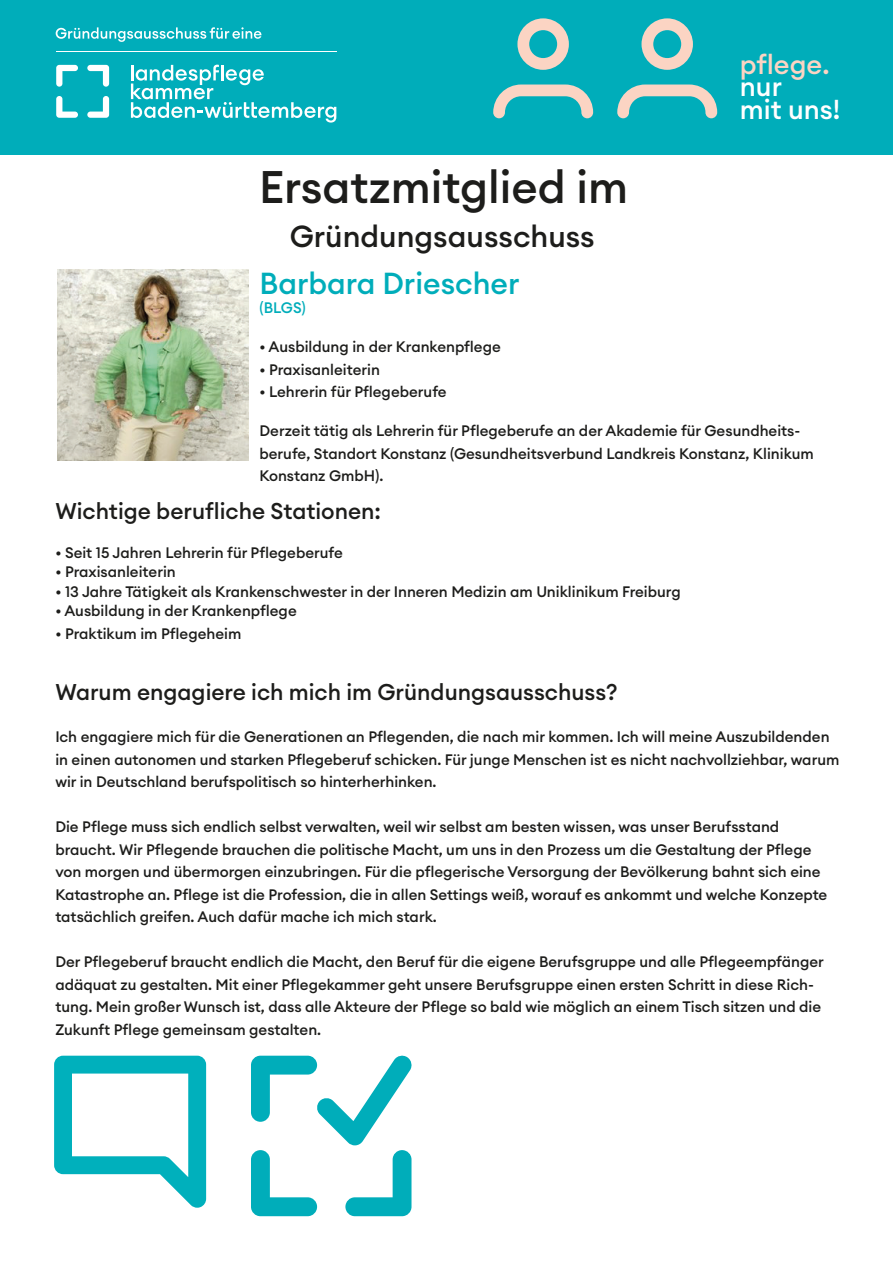
<style>
.page{position:relative;width:893px;height:1263px;background:#fff}
.page>*{position:absolute;margin:0;border:0;box-sizing:border-box;transform-origin:0 0}
.t1{font:500 45px "Euclid Circular A";color:#1d1d1b}
.t2{font:500 30px "Euclid Circular A";color:#1d1d1b}
.t3{font:500 30px "Euclid Circular A";color:#00adba}
.t4{font:500 27px "Euclid Circular A";color:#fff}
.t5{font:500 27px "Euclid Circular A";color:#fbd4c3}
.t6{font:500 22.5px "Euclid Circular A";color:#1d1d1b}
.t7{font:500 15px/22.5px "Euclid Circular A";color:#1d1d1b}
.t8{font:500 15px "Euclid Circular A";color:#00adba}
</style>
<div class="page">
<div style="left:0;top:0;width:746px;height:154px;background:#00adba"></div>
<div style="left:693px;top:0;width:200px;height:155px;background:#00adba"></div>
<img style="left:57px;top:269px;width:192px;height:192px">
<svg style="left:251px;top:1056px;width:160px;height:160px"></svg>
<svg style="left:54px;top:1056px;width:152px;height:152px"></svg>
<svg style="left:641px;top:18px;width:52px;height:52px"></svg>
<svg style="left:617px;top:85px;width:100px;height:33px"></svg>
<svg style="left:517px;top:18px;width:52px;height:52px"></svg>
<svg style="left:493px;top:85px;width:100px;height:33px"></svg>
<svg style="left:56px;top:27px;width:206px;height:15px"></svg>
<svg style="left:56px;top:65px;width:22px;height:22px"></svg>
<svg style="left:87px;top:65px;width:22px;height:22px"></svg>
<svg style="left:87px;top:96px;width:22px;height:22px"></svg>
<svg style="left:56px;top:96px;width:22px;height:22px"></svg>
<svg style="left:131px;top:65px;width:205px;height:58px"></svg>
<hr style="left:56px;top:51px;width:280px;height:1px;background:#fff">
<p class="t5" style="left:740px;top:47px;width:91px">pflege.</p>
<p class="t4" style="left:740px;top:69px;width:44px">nur</p>
<p class="t4" style="left:740px;top:92px;width:102px">mit uns!</p>
<p class="t1" style="left:259px;top:158px;width:370px">Ersatzmitglied im</p>
<p class="t2" style="left:290px;top:217px;width:307px">Gründungsausschuss</p>
<p class="t3" style="left:259px;top:264px;width:262px">Barbara Driescher</p>
<p class="t8" style="left:259px;top:298px;width:48px">(BLGS)</p>
<p class="t7" style="left:259px;top:335px;width:243px">• Ausbildung in der Krankenpflege</p>
<p class="t7" style="left:259px;top:358px;width:122px">• Praxisanleiterin</p>
<p class="t7" style="left:259px;top:380px;width:189px">• Lehrerin für Pflegeberufe</p>
<p class="t7" style="left:259px;top:419px;width:556px">Derzeit tätig als Lehrerin für Pflegeberufe an der Akademie für Gesundheits&shy;berufe, Standort Konstanz (Gesundheitsverbund Landkreis Konstanz, Klinikum<br>Konstanz GmbH).</p>
<p class="t6" style="left:55px;top:496px;width:327px">Wichtige berufliche Stationen:</p>
<p class="t7" style="left:55px;top:541px;width:289px">• Seit 15 Jahren Lehrerin für Pflegeberufe</p>
<p class="t7" style="left:55px;top:561px;width:122px">• Praxisanleiterin</p>
<p class="t7" style="left:55px;top:580px;width:627px">• 13 Jahre Tätigkeit als Krankenschwester in der Inneren Medizin am Uniklinikum Freiburg</p>
<p class="t7" style="left:55px;top:600px;width:243px">• Ausbildung in der Krankenpflege</p>
<p class="t7" style="left:55px;top:622px;width:188px">• Praktikum im Pflegeheim</p>
<p class="t6" style="left:55px;top:678px;width:564px">Warum engagiere ich mich im Gründungsausschuss?</p>
<p class="t7" style="left:55px;top:726px;width:786px">Ich engagiere mich für die Generationen an Pflegenden, die nach mir kommen. Ich will meine Auszubildenden in einen autonomen und starken Pflegeberuf schicken. Für junge Menschen ist es nicht nachvollziehbar, warum wir in Deutschland berufspolitisch so hinterherhinken.</p>
<p class="t7" style="left:55px;top:816px;width:774px">Die Pflege muss sich endlich selbst verwalten, weil wir selbst am besten wissen, was unser Berufsstand braucht. Wir Pflegende brauchen die politische Macht, um uns in den Prozess um die Gestaltung der Pflege von morgen und übermorgen einzubringen. Für die pflegerische Versorgung der Bevölkerung bahnt sich eine Katastrophe an. Pflege ist die Profession, die in allen Settings weiß, worauf es ankommt und welche Konzepte tatsächlich greifen. Auch dafür mache ich mich stark.</p>
<p class="t7" style="left:55px;top:951px;width:770px">Der Pflegeberuf braucht endlich die Macht, den Beruf für die eigene Berufsgruppe und alle Pflegeempfänger adäquat zu gestalten. Mit einer Pflegekammer geht unsere Berufsgruppe einen ersten Schritt in diese Rich&shy;tung. Mein großer Wunsch ist, dass alle Akteure der Pflege so bald wie möglich an einem Tisch sitzen und die Zukunft Pflege gemeinsam gestalten.</p>
</div>
